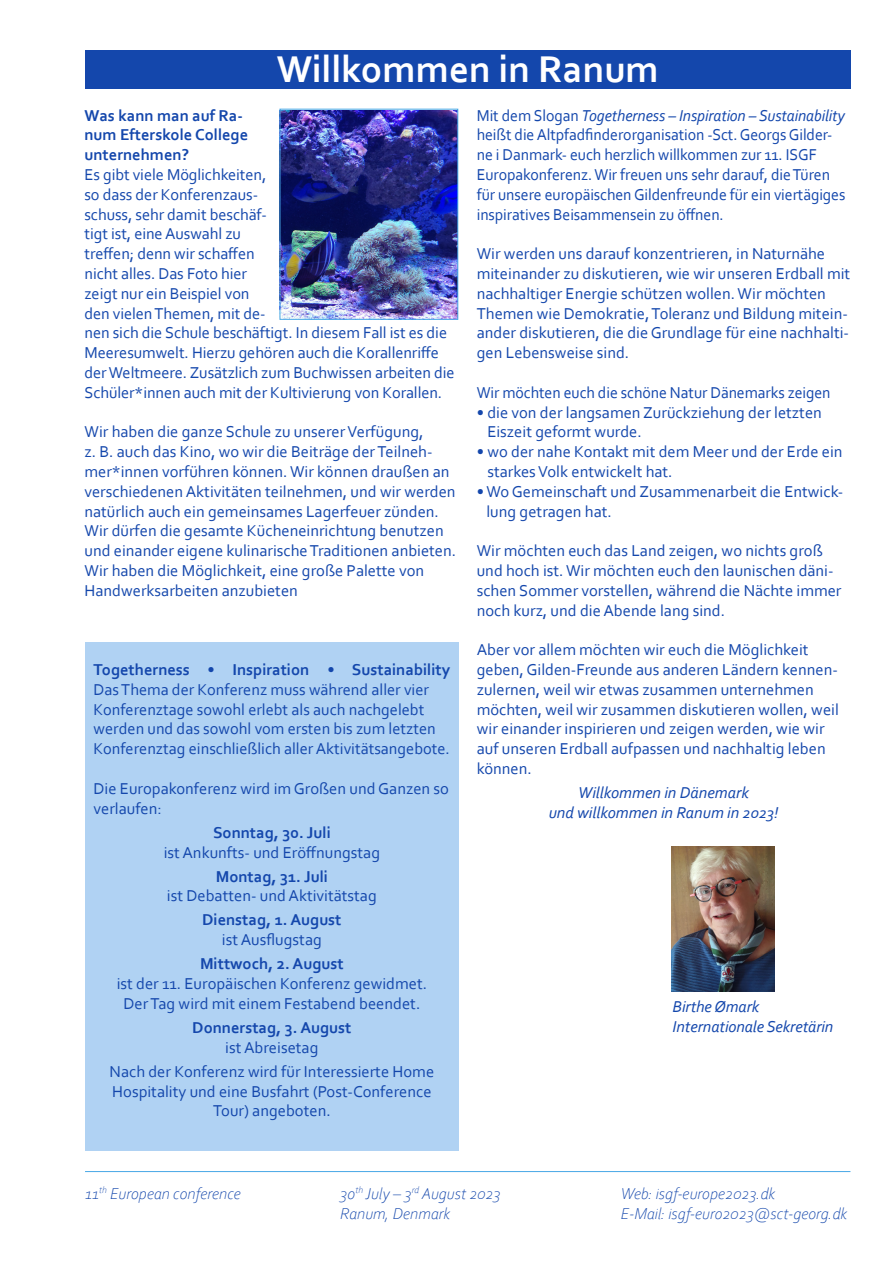
<style>
.page{position:relative;width:893px;height:1263px;background:#fff}
.page>*{position:absolute;margin:0;border:0;box-sizing:border-box;transform-origin:0 0}
.t1{font:700 39px "Corbel";color:#fff}
.Brødtekst{font:16.5px/19.8px "Corbel";color:#1447ac}
.Brødtekst-2{font:16.5px/19.8px "Corbel";color:#1447ac;scale:.96 1}
.t2{font:italic 300 16.5px/19.8px "Corbel";color:#1447ac}
.Overskfit{font:700 16.5px/19.8px "Corbel";color:#1447ac}
.Brødtekst-3{font:italic 16.5px/19.8px "Corbel";letter-spacing:-.005em;color:#1447ac;text-align:center}
.Brødtekst-4{font:700 16.5px/19.8px "Corbel";color:#1447ac;text-align:center}
.s1{font-style:italic}
.s2{font-weight:700}
.s3{font-weight:400}
</style>
<div class="page">
<hr style="left:85px;top:1171px;width:765px;height:1px;background:#47a8e6">
<div style="left:85px;top:50px;width:765px;height:39px;background:#1447ac"></div>
<img style="left:672px;top:847px;width:102px;height:144px">
<img style="left:282px;top:111px;width:174px;height:207px">
<div style="left:280px;top:109px;width:178px;height:211px;border:1px solid #47a8e6"></div>
<div style="left:85px;top:642px;width:374px;height:508px;background:#b0d2f3"></div>
<p class="t1" style="left:277px;top:45px;width:384px">Willkommen in Ranum</p>
<p class="Brødtekst-2" style="left:477px;top:105px;width:386px">Mit dem Slogan <span class="s1">Togetherness – Inspiration – Sustainability </span>heißt die Altpfadfinderorganisation -Sct. Georgs Gilder&shy;ne i Danmark- euch herzlich willkommen zur 11. ISGF Europakonferenz. Wir freuen uns sehr darauf, die Türen für unsere europäischen Gildenfreunde für ein viertägiges inspiratives Beisammensein zu öffnen.</p>
<p class="Brødtekst" style="left:477px;top:243px;width:375px">Wir werden uns darauf konzentrieren, in Naturnähe miteinander zu diskutieren, wie wir unseren Erdball mit nachhaltiger Energie schützen wollen. Wir möchten Themen wie Demokratie, Toleranz und Bildung mitein&shy;ander diskutieren, die die Grundlage für eine nachhalti&shy;gen Lebensweise sind.</p>
<p class="Brødtekst-2" style="left:477px;top:382px;width:370px">Wir möchten euch die schöne Natur Dänemarks zeigen</p>
<p class="Brødtekst" style="left:487px;top:402px;width:336px;text-indent:-11px">• die von der langsamen Zurückziehung der letzten<br>Eiszeit geformt wurde.</p>
<p class="Brødtekst" style="left:487px;top:441px;width:357px;text-indent:-11px">• wo der nahe Kontakt mit dem Meer und der Erde ein starkes Volk entwickelt hat.</p>
<p class="Brødtekst" style="left:486px;top:481px;width:358px;text-indent:-10px">• Wo Gemeinschaft und Zusammenarbeit die Entwick&shy;lung getragen hat.</p>
<p class="Brødtekst" style="left:477px;top:540px;width:366px">Wir möchten euch das Land zeigen, wo nichts groß und hoch ist. Wir möchten euch den launischen däni&shy;schen Sommer vorstellen, während die Nächte immer noch kurz, und die Abende lang sind.</p>
<p class="Brødtekst" style="left:477px;top:639px;width:364px">Aber vor allem möchten wir euch die Möglichkeit geben, Gilden-Freunde aus anderen Ländern kennen&shy;zulernen, weil wir etwas zusammen unternehmen möchten, weil wir zusammen diskutieren wollen, weil wir einander inspirieren und zeigen werden, wie wir auf unseren Erdball aufpassen und nachhaltig leben können.</p>
<p class="Brødtekst-3" style="left:549px;top:782px;width:231px">Willkommen in Dänemark<br>und willkommen in Ranum in 2023!</p>
<p class="Overskfit" style="left:84px;top:105px;width:165px">Was kann man auf Ra&shy;num Efterskole College unternehmen?</p>
<p class="Brødtekst" style="left:84px;top:164px;width:372px">Es gibt viele Möglichkeiten,<br>so dass der Konferenzaus-<br>schuss, sehr damit beschäf-<br>tigt ist, eine Auswahl zu<br>treffen; denn wir schaffen<br>nicht alles. Das Foto hier<br>zeigt nur ein Beispiel von<br>den vielen Themen, mit de-<br>nen sich die Schule beschäftigt. In diesem Fall ist es die Meeresumwelt. Hierzu gehören auch die Korallenriffe der Weltmeere. Zusätzlich zum Buchwissen arbeiten die Schüler*innen auch mit der Kultivierung von Korallen.</p>
<p class="Brødtekst" style="left:84px;top:422px;width:373px">Wir haben die ganze Schule zu unserer Verfügung,<br>z. B. auch das Kino, wo wir die Beiträge der Teilneh&shy;mer*innen vorführen können. Wir können draußen an verschiedenen Aktivitäten teilnehmen, und wir werden natürlich auch ein gemeinsames Lagerfeuer zünden.<br>Wir dürfen die gesamte Kücheneinrichtung benutzen und einander eigene kulinarische Traditionen anbieten.<br>Wir haben die Möglichkeit, eine große Palette von Handwerksarbeiten anzubieten</p>
<p class="Overskfit" style="left:94px;top:659px;width:358px">Togetherness • Inspiration • Sustainability</p>
<p class="Brødtekst" style="left:94px;top:679px;width:358px">Das Thema der Konferenz muss während aller vier Konferenztage sowohl erlebt als auch nachgelebt werden und das sowohl vom ersten bis zum letzten Konferenztag einschließlich aller Aktivitätsangebote.</p>
<p class="Brødtekst" style="left:94px;top:778px;width:357px">Die Europakonferenz wird im Großen und Ganzen so verlaufen:</p>
<p class="Brødtekst" style="left:164px;top:822px;width:218px;text-align:center"><span class="s2">Sonntag, 30. Juli<br></span>ist Ankunfts- und Eröffnungstag</p>
<p class="Brødtekst" style="left:167px;top:866px;width:211px;text-align:center"><span class="s2">Montag, 31. Juli<br></span>ist Debatten- und Aktivitätstag</p>
<p class="Brødtekst-4" style="left:202px;top:910px;width:141px">Dienstag, 1. August <span class="s3">ist Ausflugstag</span></p>
<p class="Brødtekst" style="left:117px;top:953px;width:312px;text-align:center"><span class="s2">Mittwoch, 2. August<br></span>ist der 11. Europäischen Konferenz gewidmet.<br>Der Tag wird mit einem Festabend beendet.</p>
<p class="Brødtekst-4" style="left:192px;top:1017px;width:161px">Donnerstag, 3. August <span class="s3">ist Abreisetag</span></p>
<p class="Brødtekst" style="left:110px;top:1061px;width:326px;text-align:center">Nach der Konferenz wird für Interessierte Home<br>Hospitality und eine Busfahrt (Post-Conference<br>Tour) angeboten.</p>
<p class="Brødtekst-3" style="left:673px;top:996px;width:162px;text-align:left">Birthe Ømark<br>Internationale Sekretärin</p>
<p class="t2" style="left:85px;top:1183px;width:157px">11<sup>th</sup> European conference</p>
<p class="t2" style="left:340px;top:1183px;width:162px">3o<sup>th</sup> July – 3<sup>rd</sup> August 2023<br>Ranum, Denmark</p>
<p class="t2" style="left:621px;top:1183px;width:228px">Web: isgf-europe2023.dk<br>E-Mail: isgf-euro2023@sct-georg.dk</p>
</div>
